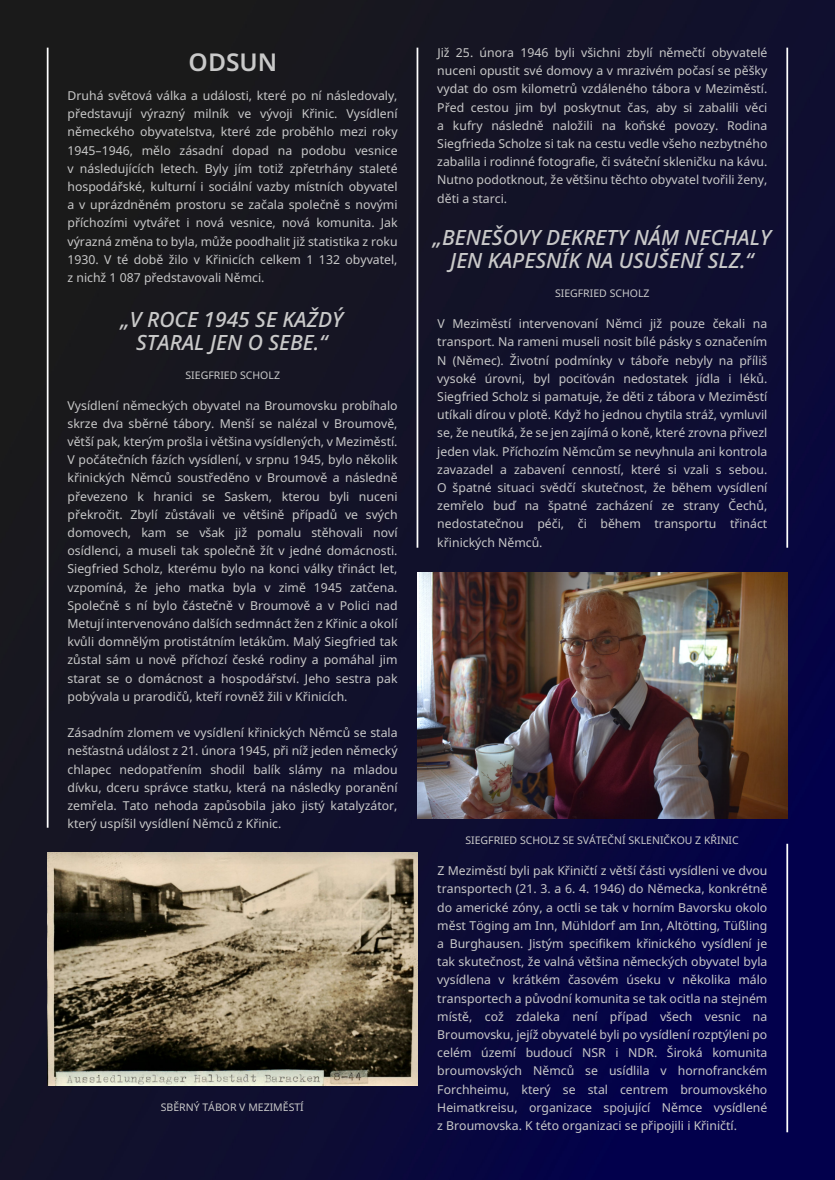
<style>
.page{position:relative;width:835px;height:1180px;background:#fff}
.page>*{position:absolute;margin:0;border:0;box-sizing:border-box;transform-origin:0 0}
.t1{font:600 24.5px "Noto Sans";color:#c9c9c9}
.t2{font:italic 500 21px/22.7px "Noto Sans";color:#c9c9c9;text-align:center}
.t3{font:12.25px/18.2px "Noto Sans";color:#c9c9c9;text-align:justify}
.t4{font:10.5px "Noto Sans";color:#c9c9c9}
</style>
<div class="page">
<img style="left:0;top:0;width:834px;height:1180px">
<hr style="left:47px;top:48px;width:2px;height:780px;background:#fff">
<hr style="left:416px;top:48px;width:2px;height:500px;background:#fff">
<hr style="left:786px;top:48px;width:2px;height:500px;background:#fff">
<hr style="left:786px;top:844px;width:2px;height:288px;background:#fff">
<img style="left:48px;top:852px;width:369px;height:233px">
<img style="left:417px;top:572px;width:370px;height:247px">
<h1 class="t1" style="left:189px;top:44px;width:90px">ODSUN</h1>
<p class="t3" style="left:67px;top:86px;width:331px">Druhá světová válka a události, které po ní následovaly, představují výrazný milník ve vývoji Křinic. Vysídlení německého obyvatelstva, které zde proběhlo mezi roky 1945–1946, mělo zásadní dopad na podobu vesnice v následujících letech. Byly jím totiž zpřetrhány staleté hospodářské, kulturní i sociální vazby místních obyvatel a v uprázdněném prostoru se začala společně s novými příchozími vytvářet i nová vesnice, nová komunita. Jak výrazná změna to byla, může poodhalit již statistika z roku 1930. V té době žilo v Křinicích celkem 1 132 obyvatel, z nichž 1 087 představovali Němci.</p>
<h2 class="t2" style="left:120px;top:308px;width:224px">„V ROCE 1945 SE KAŽDÝ<br>STARAL JEN O SEBE.“</h2>
<p class="t4" style="left:185px;top:368px;width:96px">SIEGFRIED SCHOLZ</p>
<p class="t3" style="left:67px;top:396px;width:331px">Vysídlení německých obyvatel na Broumovsku probíhalo skrze dva sběrné tábory. Menší se nalézal v Broumově, větší pak, kterým prošla i většina vysídlených, v Meziměstí.<br>V počátečních fázích vysídlení, v srpnu 1945, bylo několik křinických Němců soustředěno v Broumově a následně převezeno k hranici se Saskem, kterou byli nuceni překročit. Zbylí zůstávali ve většině případů ve svých domovech, kam se však již pomalu stěhovali noví osídlenci, a museli tak společně žít v jedné domácnosti.<br>Siegfried Scholz, kterému bylo na konci války třináct let, vzpomíná, že jeho matka byla v zimě 1945 zatčena.<br>Společně s ní bylo částečně v Broumově a v Polici nad Metují intervenováno dalších sedmnáct žen z Křinic a okolí kvůli domnělým protistátním letákům. Malý Siegfried tak zůstal sám u nově příchozí české rodiny a pomáhal jim starat se o domácnost a hospodářství. Jeho sestra pak pobývala u prarodičů, kteří rovněž žili v Křinicích.</p>
<p class="t3" style="left:67px;top:723px;width:331px">Zásadním zlomem ve vysídlení křinických Němců se stala nešťastná událost z 21. února 1945, při níž jeden německý chlapec nedopatřením shodil balík slámy na mladou dívku, dceru správce statku, která na následky poranění zemřela. Tato nehoda zapůsobila jako jistý katalyzátor, který uspíšil vysídlení Němců z Křinic.</p>
<p class="t4" style="left:161px;top:1099px;width:144px">SBĚRNÝ TÁBOR V MEZIMĚSTÍ</p>
<p class="t3" style="left:437px;top:43px;width:331px">Již 25. února 1946 byli všichni zbylí němečtí obyvatelé nuceni opustit své domovy a v mrazivém počasí se pěšky vydat do osm kilometrů vzdáleného tábora v Meziměstí.<br>Před cestou jim byl poskytnut čas, aby si zabalili věci a kufry následně naložili na koňské povozy. Rodina Siegfrieda Scholze si tak na cestu vedle všeho nezbytného zabalila i rodinné fotografie, či sváteční skleničku na kávu.<br>Nutno podotknout, že většinu těchto obyvatel tvořili ženy, děti a starci.</p>
<h2 class="t2" style="left:432px;top:226px;width:340px">„BENEŠOVY DEKRETY NÁM NECHALY<br>JEN KAPESNÍK NA USUŠENÍ SLZ.“</h2>
<p class="t4" style="left:555px;top:286px;width:96px">SIEGFRIED SCHOLZ</p>
<p class="t3" style="left:437px;top:314px;width:331px">V Meziměstí intervenovaní Němci již pouze čekali na transport. Na rameni museli nosit bílé pásky s označením N (Němec). Životní podmínky v táboře nebyly na příliš vysoké úrovni, byl pociťován nedostatek jídla i léků.<br>Siegfried Scholz si pamatuje, že děti z tábora v Meziměstí utíkali dírou v plotě. Když ho jednou chytila stráž, vymluvil se, že neutíká, že se jen zajímá o koně, které zrovna přivezl jeden vlak. Příchozím Němcům se nevyhnula ani kontrola zavazadel a zabavení cenností, které si vzali s sebou.<br>O špatné situaci svědčí skutečnost, že během vysídlení zemřelo buď na špatné zacházení ze strany Čechů, nedostatečnou péči, či během transportu třináct křinických Němců.</p>
<p class="t4" style="left:465px;top:833px;width:275px">SIEGFRIED SCHOLZ SE SVÁTEČNÍ SKLENIČKOU Z KŘINIC</p>
<p class="t3" style="left:437px;top:861px;width:331px">Z Meziměstí byli pak Křiničtí z větší části vysídleni ve dvou transportech (21. 3. a 6. 4. 1946) do Německa, konkrétně do americké zóny, a octli se tak v horním Bavorsku okolo měst Töging am Inn, Mühldorf am Inn, Altötting, Tüßling a Burghausen. Jistým specifikem křinického vysídlení je tak skutečnost, že valná většina německých obyvatel byla vysídlena v krátkém časovém úseku v několika málo transportech a původní komunita se tak ocitla na stejném místě, což zdaleka není případ všech vesnic na Broumovsku, jejíž obyvatelé byli po vysídlení rozptýleni po celém území budoucí NSR i NDR. Široká komunita broumovských Němců se usídlila v hornofranckém Forchheimu, který se stal centrem broumovského Heimatkreisu, organizace spojující Němce vysídlené z Broumovska. K této organizaci se připojili i Křiničtí.</p>
</div>
